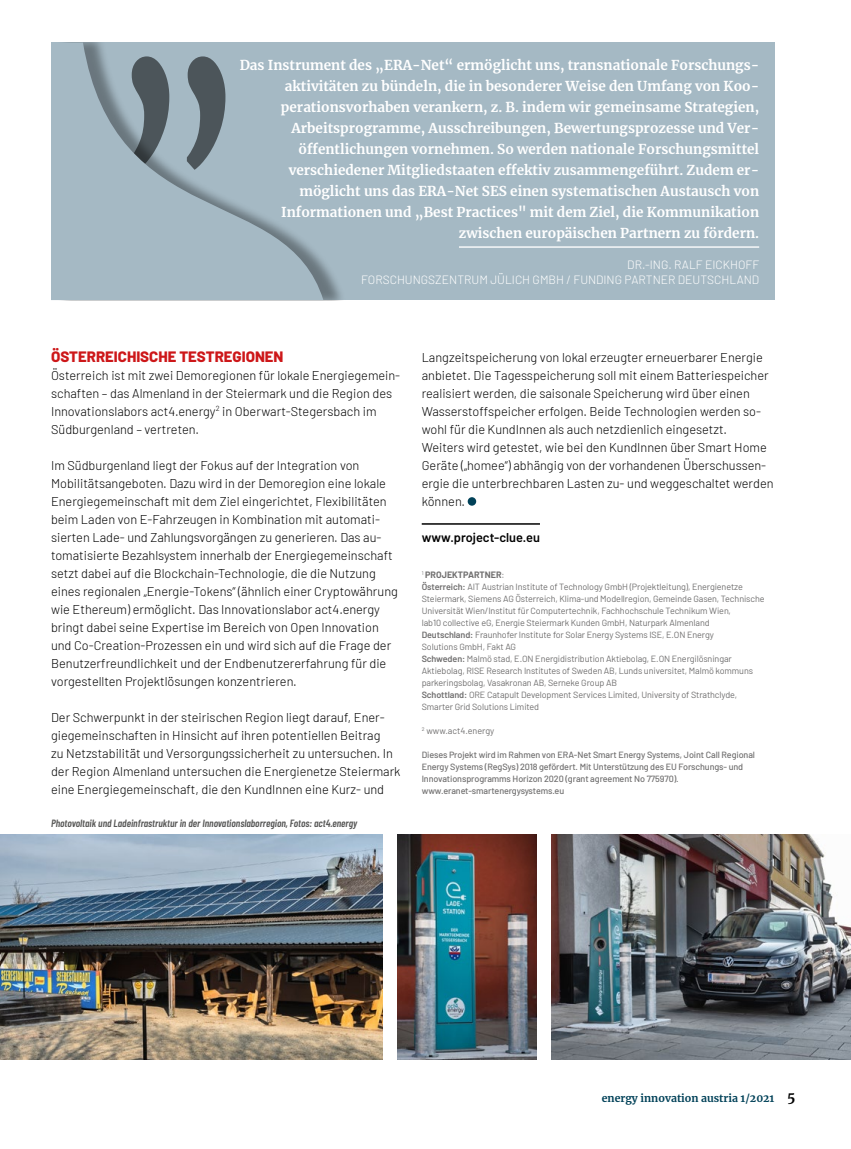
<style>
.page{position:relative;width:851px;height:1149px;background:#fff}
.page>*{position:absolute;margin:0;border:0;box-sizing:border-box;transform-origin:0 0}
.Zwischentitel_ROT{font:800 15px "Barlow";color:#cd1719}
.Zitat_klein{font:700 13.5px/21px "Merriweather";color:#fff;text-align:right}
.Fliesstext_schwarz{font:300 12.75px/18px "Barlow";color:#000}
.t1{font:600 12.75px "Barlow";color:#000}
.Zitat_Name{font:300 12px/15px "Barlow";color:#fff;text-align:right}
.Bildtext_rechts{font:italic 600 10.5px "Barlow Condensed";color:#575756}
.t2{font:700 10.5px "Merriweather";color:#004158}
.Fussnote{font:9px/12px "Barlow";letter-spacing:-.01em;color:#706f6f}
.Fussnote-2{font:500 9px/12px "Barlow";letter-spacing:-.01em;color:#706f6f}
.s1{font-weight:700}
.s2{font-weight:600}
.s3{font-size:13.5px;color:#000}
</style>
<div class="page">
<img style="left:551px;top:834px;width:299px;height:225px">
<hr style="left:421px;top:523px;width:119px;height:1px;background:#000">
<div style="left:467px;top:497px;width:9px;height:8px;background:#004158;border-radius:50%"></div>
<img style="left:397px;top:834px;width:139px;height:225px">
<img style="left:0;top:834px;width:383px;height:225px">
<div style="left:51px;top:43px;width:723px;height:257px;background:#a5b9c4"></div>
<hr style="left:459px;top:246px;width:300px;height:2px;background:#fff">
<div style="left:57px;top:43px;width:289px;height:257px;background:#000;opacity:.36"></div>
<svg style="left:57px;top:43px;width:266px;height:257px"></svg>
<p class="Zitat_klein" style="left:240px;top:54px;width:521px">Das Instrument des „ERA-Net“ ermöglicht uns, transnationale Forschungs&shy;aktivitäten zu bündeln, die in besonderer Weise den Umfang von Koo&shy;perationsvorhaben verankern, z. B. indem wir gemeinsame Strategien, Arbeitsprogramme, Ausschreibungen, Bewertungsprozesse und Ver&shy;öffentlichungen vornehmen. So werden nationale Forschungsmittel verschiedener Mitgliedstaaten effektiv zusammengeführt. Zudem er&shy;möglicht uns das ERA-Net SES einen systematischen Austausch von Informationen und „Best Practices" mit dem Ziel, die Kommunikation zwischen europäischen Partnern zu fördern.</p>
<p class="Zitat_Name" style="left:361px;top:256px;width:399px">DR.-ING. RALF EICKHOFF<br>FORSCHUNGSZENTRUM JÜLICH GMBH / FUNDING PARTNER DEUTSCHLAND</p>
<p class="Zwischentitel_ROT" style="left:51px;top:345px;width:234px">ÖSTERREICHISCHE TESTREGIONEN</p>
<p class="Fliesstext_schwarz" style="left:51px;top:365px;width:350px">Österreich ist mit zwei Demoregionen für lokale Energiegemein&shy;schaften – das Almenland in der Steiermark und die Region des Innovationslabors act4.energy<sup>2</sup> in Oberwart-Stegersbach im Südburgenland – vertreten.</p>
<p class="Fliesstext_schwarz" style="left:51px;top:455px;width:348px">Im Südburgenland liegt der Fokus auf der Integration von Mobilitätsangeboten. Dazu wird in der Demoregion eine lokale Energiegemeinschaft mit dem Ziel eingerichtet, Flexibilitäten beim Laden von E-Fahrzeugen in Kombination mit automati&shy;sierten Lade- und Zahlungsvorgängen zu generieren. Das au&shy;tomatisierte Bezahlsystem innerhalb der Energiegemeinschaft setzt dabei auf die Blockchain-Technologie, die die Nutzung eines regionalen „Energie-Tokens“ (ähnlich einer Cryptowährung wie Ethereum) ermöglicht. Das Innovationslabor act4.energy bringt dabei seine Expertise im Bereich von Open Innovation und Co-Creation-Prozessen ein und wird sich auf die Frage der Benutzerfreundlichkeit und der Endbenutzererfahrung für die vorgestellten Projektlösungen konzentrieren.</p>
<p class="Fliesstext_schwarz" style="left:51px;top:707px;width:351px">Der Schwerpunkt in der steirischen Region liegt darauf, Ener&shy;giegemeinschaften in Hinsicht auf ihren potentiellen Beitrag<br>zu Netzstabilität und Versorgungssicherheit zu untersuchen. In der Region Almenland untersuchen die Energienetze Steiermark eine Energiegemeinschaft, die den KundInnen eine Kurz- und</p>
<p class="Bildtext_rechts" style="left:51px;top:815px;width:307px">Photovoltaik und Ladeinfrastruktur in der Innovationslaborregion, Fotos: act4.energy</p>
<p class="Fliesstext_schwarz" style="left:421px;top:347px;width:348px">Langzeitspeicherung von lokal erzeugter erneuerbarer Energie anbietet. Die Tagesspeicherung soll mit einem Batteriespeicher realisiert werden, die saisonale Speicherung wird über einen Wasserstoffspeicher erfolgen. Beide Technologien werden so&shy;wohl für die KundInnen als auch netzdienlich eingesetzt.</p>
<p class="Fliesstext_schwarz" style="left:421px;top:437px;width:353px">Weiters wird getestet, wie bei den KundInnen über Smart Home Geräte („homee“) abhängig von der vorhandenen Überschussen&shy;ergie die unterbrechbaren Lasten zu- und weggeschaltet werden können.</p>
<p class="t1" style="left:421px;top:527px;width:120px">www.project-clue.eu</p>
<p class="Fussnote" style="left:421px;top:568px;width:344px"><sup>1</sup> <span class="s1">PROJEKTPARTNER</span>:<br><span class="s2">Österreich:</span> AIT Austrian Institute of Technology GmbH (Projektleitung), Energienetze Steiermark, Siemens AG Österreich, Klima-und Modellregion, Gemeinde Gasen, Technische Universität Wien/Institut für Computertechnik, Fachhochschule Technikum Wien,<br>lab10 collective eG, Energie Steiermark Kunden GmbH, Naturpark Almenland</p>
<p class="Fussnote" style="left:421px;top:628px;width:293px"><span class="s2">Deutschland:</span> Fraunhofer Institute for Solar Energy Systems ISE, E.ON Energy<br>Solutions GmbH, Fakt AG</p>
<p class="Fussnote" style="left:421px;top:652px;width:333px"><span class="s2">Schweden:</span> Malmö stad, E.ON Energidistribution Aktiebolag, E.ON Energilösningar<br>Aktiebolag, RISE Research Institutes of Sweden AB, Lunds universitet, Malmö kommuns parkeringsbolag, Vasakronan AB, Serneke Group AB</p>
<p class="Fussnote" style="left:421px;top:688px;width:317px"><span class="s2">Schottland:</span> ORE Catapult Development Services Limited, University of Strathclyde,<br>Smarter Grid Solutions Limited</p>
<p class="Fussnote" style="left:421px;top:724px;width:74px"><sup>2</sup> www.act4.energy</p>
<p class="Fussnote-2" style="left:421px;top:748px;width:335px">Dieses Projekt wird im Rahmen von ERA-Net Smart Energy Systems, Joint Call Regional<br>Energy Systems (RegSys) 2018 gefördert. Mit Unterstützung des EU Forschungs- und<br>Innovationsprogramms Horizon 2020 (grant agreement No 775970).</p>
<p class="Fussnote-2" style="left:421px;top:784px;width:144px">www.eranet-smartenergysystems.eu</p>
<p class="t2" style="left:601px;top:1090px;width:195px">energy innovation austria 1/2021 <span class="s3">5</span></p>
</div>
